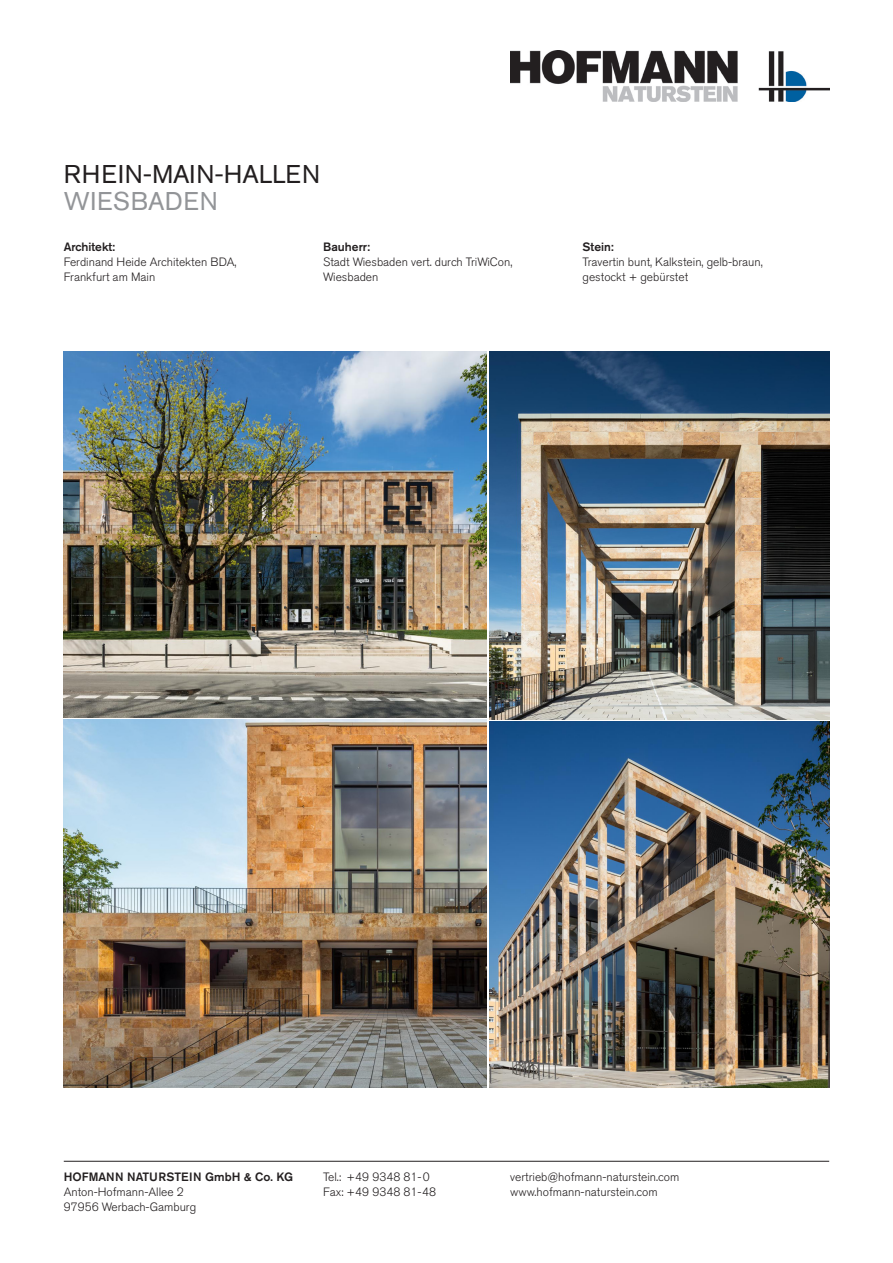
<style>
.page{position:relative;width:893px;height:1263px;background:#fff}
.page>*{position:absolute;margin:0;border:0;box-sizing:border-box;transform-origin:0 0}
.t1{font:25.5px/27px "Akzidenz Grotesk BQ";letter-spacing:.02em;color:#231f20}
.t2{font:300 12px "Akzidenz Grotesk BQ";color:#231f20}
.t3{font:500 12px "Akzidenz Grotesk BQ";color:#231f20}
.s1{color:#939598}
</style>
<div class="page">
<hr style="left:64px;top:1161px;width:765px;height:1px;background:#231f20">
<img style="left:510px;top:51px;width:319px;height:50px">
<img style="left:64px;top:352px;width:423px;height:366px">
<img style="left:489px;top:722px;width:340px;height:365px">
<img style="left:489px;top:352px;width:340px;height:368px">
<img style="left:64px;top:720px;width:423px;height:367px">
<p class="t1" style="left:64px;top:160px;width:258px">RHEIN-MAIN-HALLEN<br><span class="s1">WIESBADEN</span></p>
<p class="t3" style="left:64px;top:240px;width:53px">Architekt:</p>
<p class="t2" style="left:64px;top:255px;width:174px">Ferdinand Heide Architekten BDA,</p>
<p class="t2" style="left:64px;top:270px;width:93px">Frankfurt am Main</p>
<p class="t3" style="left:323px;top:240px;width:48px">Bauherr:</p>
<p class="t2" style="left:323px;top:255px;width:191px">Stadt Wiesbaden vert. durch TriWiCon,</p>
<p class="t2" style="left:323px;top:270px;width:57px">Wiesbaden</p>
<p class="t3" style="left:583px;top:240px;width:33px">Stein:</p>
<p class="t2" style="left:583px;top:255px;width:182px">Travertin bunt, Kalkstein, gelb-braun,</p>
<p class="t2" style="left:583px;top:270px;width:107px">gestockt + gebürstet</p>
<p class="t3" style="left:64px;top:1170px;width:231px">HOFMANN NATURSTEIN GmbH &amp; Co. KG</p>
<p class="t2" style="left:64px;top:1185px;width:122px">Anton-Hofmann-Allee 2</p>
<p class="t2" style="left:64px;top:1200px;width:134px">97956 Werbach-Gamburg</p>
<p class="t2" style="left:323px;top:1170px;width:108px">Tel.: +49 9348 81-0</p>
<p class="t2" style="left:323px;top:1185px;width:115px">Fax: +49 9348 81-48</p>
<p class="t2" style="left:510px;top:1170px;width:171px">vertrieb@hofmann-naturstein.com</p>
<p class="t2" style="left:510px;top:1185px;width:149px">www.hofmann-naturstein.com</p>
</div>
